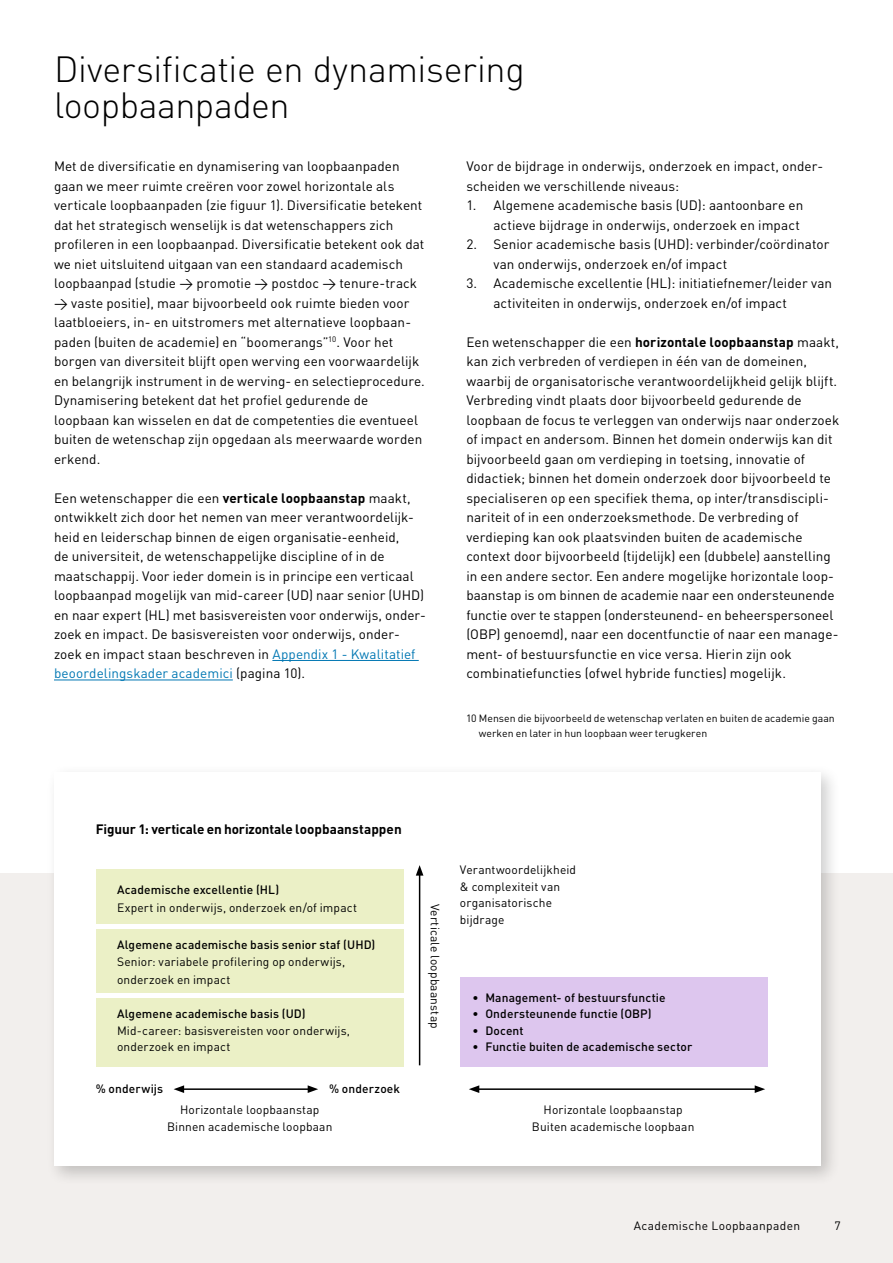
<style>
.page{position:relative;width:893px;height:1263px;background:#fff}
.page>*{position:absolute;margin:0;border:0;box-sizing:border-box;transform-origin:0 0}
.Body{font:300 36px/36px "DIN Pro";letter-spacing:-.015em;color:#000}
.Body-2{font:13.5px/19.5px "DIN Pro";letter-spacing:.005em;color:#000}
.Body-3{font:700 13.5px "DIN Pro";letter-spacing:-.01em;color:#000}
.Body-4{font:12px/16.5px "DIN Pro";letter-spacing:.01em;color:#000}
.Body-5{font:500 12px "DIN Pro";letter-spacing:.01em;color:#000}
.Voetnoot{font:10.5px/15px "DIN Pro";color:#000}
.s1{font-weight:700}
.s2{color:#0077b3}
</style>
<div class="page">
<div style="left:0;top:873px;width:893px;height:390px;background:#f2efed"></div>
<div style="left:47px;top:764px;width:794px;height:422px;background:#000;opacity:.2"></div>
<div style="left:54px;top:772px;width:766px;height:394px;background:#fff"></div>
<div style="left:460px;top:976px;width:308px;height:90px;background:#ddc6ee"></div>
<div style="left:96px;top:869px;width:308px;height:54px;background:#ebf0c6"></div>
<div style="left:96px;top:929px;width:308px;height:63px;background:#ebf0c6"></div>
<div style="left:96px;top:998px;width:308px;height:68px;background:#ebf0c6"></div>
<hr style="left:272px;top:660px;width:147px;height:1px;background:#0077b3">
<hr style="left:54px;top:680px;width:179px;height:1px;background:#0077b3">
<hr style="left:182px;top:1088px;width:128px;height:2px;background:#000">
<svg style="left:174px;top:1085px;width:10px;height:8px"></svg>
<svg style="left:308px;top:1085px;width:10px;height:8px"></svg>
<hr style="left:477px;top:1088px;width:280px;height:2px;background:#000">
<svg style="left:469px;top:1085px;width:10px;height:8px"></svg>
<svg style="left:755px;top:1085px;width:10px;height:8px"></svg>
<hr style="left:419px;top:873px;width:1px;height:192px;background:#000">
<svg style="left:416px;top:865px;width:7px;height:11px"></svg>
<p class="Body" style="left:54px;top:47px;width:472px">Diversificatie en dynamisering loopbaanpaden</p>
<p class="Body-2" style="left:466px;top:155px;width:358px">Voor de bijdrage in onderwijs, onderzoek en impact, onder&shy;scheiden we verschillende niveaus:</p>
<p class="Body-2" style="left:466px;top:194px;width:338px;text-align:right">1. Algemene academische basis (UD): aantoonbare en actieve bijdrage in onderwijs, onderzoek en impact</p>
<p class="Body-2" style="left:493px;top:233px;width:338px;text-indent:-27px">2. Senior academische basis (UHD): verbinder/coördinator van onderwijs, onderzoek en/of impact</p>
<p class="Body-2" style="left:493px;top:272px;width:340px;text-indent:-27px">3. Academische excellentie (HL): initiatiefnemer/leider van activiteiten in onderwijs, onderzoek en/of impact</p>
<p class="Body-2" style="left:466px;top:331px;width:374px">Een wetenschapper die een <span class="s1">horizontale loopbaanstap</span> maakt, kan zich verbreden of verdiepen in één van de domeinen, waarbij de organisatorische verantwoordelijkheid gelijk blijft.<br>Verbreding vindt plaats door bijvoorbeeld gedurende de loopbaan de focus te verleggen van onderwijs naar onderzoek of impact en andersom. Binnen het domein onderwijs kan dit bijvoorbeeld gaan om verdieping in toetsing, innovatie of didactiek; binnen het domein onderzoek door bijvoorbeeld te specialiseren op een specifiek thema, op inter/transdiscipli&shy;nariteit of in een onderzoeksmethode. De verbreding of verdieping kan ook plaatsvinden buiten de academische context door bijvoorbeeld (tijdelijk) een (dubbele) aanstelling in een andere sector. Een andere mogelijke horizontale loop&shy;baanstap is om binnen de academie naar een ondersteunende functie over te stappen (ondersteunend- en beheerspersoneel (OBP) genoemd), naar een docentfunctie of naar een manage&shy;ment- of bestuursfunctie en vice versa. Hierin zijn ook combinatiefuncties (ofwel hybride functies) mogelijk.</p>
<p class="Body-2" style="left:54px;top:155px;width:372px">Met de diversificatie en dynamisering van loopbaanpaden gaan we meer ruimte creëren voor zowel horizontale als verticale loopbaanpaden (zie figuur 1). Diversificatie betekent dat het strategisch wenselijk is dat wetenschappers zich profileren in een loopbaanpad. Diversificatie betekent ook dat we niet uitsluitend uitgaan van een standaard academisch loopbaanpad (studie → promotie → postdoc → tenure-track</p>
<p class="Body-2" style="left:54px;top:292px;width:372px">→ vaste positie), maar bijvoorbeeld ook ruimte bieden voor laatbloeiers, in- en uitstromers met alternatieve loopbaan&shy;paden (buiten de academie) en “boomerangs”<sup>10</sup>. Voor het borgen van diversiteit blijft open werving een voorwaardelijk en belangrijk instrument in de werving- en selectieprocedure.<br>Dynamisering betekent dat het profiel gedurende de loopbaan kan wisselen en dat de competenties die eventueel buiten de wetenschap zijn opgedaan als meerwaarde worden erkend.</p>
<p class="Body-2" style="left:54px;top:487px;width:374px">Een wetenschapper die een <span class="s1">verticale loopbaanstap</span> maakt, ontwikkelt zich door het nemen van meer verantwoordelijk&shy;heid en leiderschap binnen de eigen organisatie-eenheid,<br>de universiteit, de wetenschappelijke discipline of in de maatschappij. Voor ieder domein is in principe een verticaal loopbaanpad mogelijk van mid-career (UD) naar senior (UHD) en naar expert (HL) met basisvereisten voor onderwijs, onder&shy;zoek en impact. De basisvereisten voor onderwijs, onder&shy;zoek en impact staan beschreven in <span class="s2">Appendix 1 - Kwalitatief beoordelingskader academici</span> (pagina 10).</p>
<p class="Voetnoot" style="left:479px;top:709px;width:358px;text-indent:-13px">10 Mensen die bijvoorbeeld de wetenschap verlaten en buiten de academie gaan werken en later in hun loopbaan weer terugkeren</p>
<p class="Body-3" style="left:96px;top:818px;width:308px">Figuur 1: verticale en horizontale loopbaanstappen</p>
<p class="Body-5" style="left:117px;top:879px;width:164px">Academische excellentie (HL)</p>
<p class="Body-4" style="left:117px;top:898px;width:242px">Expert in onderwijs, onderzoek en/of impact</p>
<p class="Body-5" style="left:117px;top:935px;width:260px">Algemene academische basis senior staf (UHD)</p>
<p class="Body-4" style="left:117px;top:951px;width:230px;line-height:18px">Senior: variabele profilering op onderwijs, onderzoek en impact</p>
<p class="Body-5" style="left:117px;top:1004px;width:190px">Algemene academische basis (UD)</p>
<p class="Body-4" style="left:117px;top:1021px;width:234px">Mid-career: basisvereisten voor onderwijs, onderzoek en impact</p>
<p class="Body-5" style="left:96px;top:1079px;width:69px">% onderwijs</p>
<p class="Body-5" style="left:329px;top:1079px;width:73px">% onderzoek</p>
<p class="Body-4" style="left:180px;top:1101px;width:141px">Horizontale loopbaanstap</p>
<p class="Body-4" style="left:167px;top:1117px;width:167px">Binnen academische loopbaan</p>
<p class="Body-4" style="left:444px;top:904px;width:126px;rotate:90deg">Verticale loopbaanstap</p>
<p class="Body-4" style="left:460px;top:860px;width:118px">Verantwoordelijkheid &amp; complexiteit van organisatorische bijdrage</p>
<p class="Body-5" style="left:473px;top:988px;width:194px">• Management- of bestuursfunctie</p>
<p class="Body-5" style="left:473px;top:1004px;width:180px">• Ondersteunende functie (OBP)</p>
<p class="Body-5" style="left:473px;top:1021px;width:53px">• Docent</p>
<p class="Body-5" style="left:473px;top:1037px;width:221px">• Functie buiten de academische sector</p>
<p class="Body-4" style="left:543px;top:1101px;width:141px">Horizontale loopbaanstap</p>
<p class="Body-4" style="left:532px;top:1117px;width:164px">Buiten academische loopbaan</p>
<p class="Body-4" style="left:634px;top:1216px;width:168px">Academische Loopbaanpaden</p>
<p class="Body-4" style="left:835px;top:1216px;width:8px">7</p>
</div>
